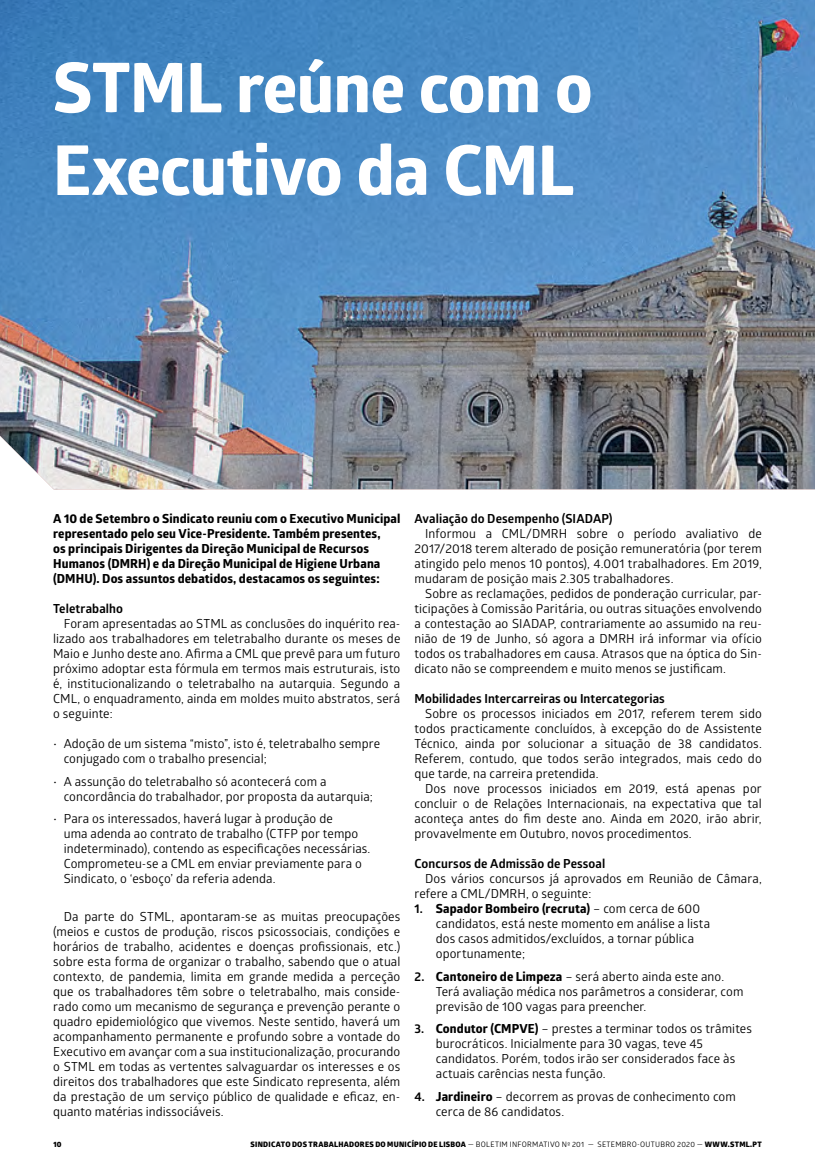
<style>
.page{position:relative;width:815px;height:1170px;background:#fff}
.page>*{position:absolute;margin:0;border:0;box-sizing:border-box;transform-origin:0 0}
.t1{font:800 68.75px/82.6px "Glober";letter-spacing:-.01em;color:#fff}
.t2{font:12.5px/15px "Glober";letter-spacing:.005em;color:#000}
.t3{font:800 12.5px/15px "Glober";letter-spacing:.01em;color:#000}
.t4{font:700 12.5px "Glober";letter-spacing:.01em;color:#000}
.t5{font:800 7.5px "Glober";letter-spacing:.035em;color:#000}
.s1{font-weight:700}
.s2{font-weight:800}
.s3{font-weight:400}
</style>
<div class="page">
<img style="left:0;top:0;width:815px;height:489px">
<h1 class="t1" style="left:53px;top:46px;width:542px">STML reúne com o<br>Executivo da CML</h1>
<p class="t3" style="left:53px;top:511px;width:349px">A 10 de Setembro o Sindicato reuniu com o Executivo Municipal representado pelo seu Vice-Presidente. Também presentes,<br>os principais Dirigentes da Direção Municipal de Recursos Humanos (DMRH) e da Direção Municipal de Higiene Urbana (DMHU). Dos assuntos debatidos, destacamos os seguintes:</p>
<p class="t4" style="left:53px;top:599px;width:71px">Teletrabalho</p>
<p class="t2" style="left:53px;top:615px;width:349px;text-align:justify;text-indent:11px">Foram apresentadas ao STML as conclusões do inquérito rea&shy;lizado aos trabalhadores em teletrabalho durante os meses de Maio e Junho deste ano. Afirma a CML que prevê para um futuro próximo adoptar esta fórmula em termos mais estruturais, isto é, institucionalizando o teletrabalho na autarquia. Segundo a CML, o enquadramento, ainda em moldes muito abstratos, será o seguinte:</p>
<p class="t2" style="left:64px;top:735px;width:318px;text-indent:-11px">• Adoção de um sistema “misto”, isto é, teletrabalho sempre conjugado com o trabalho presencial;</p>
<p class="t2" style="left:64px;top:773px;width:311px;text-indent:-11px">• A assunção do teletrabalho só acontecerá com a concordância do trabalhador, por proposta da autarquia;</p>
<p class="t2" style="left:64px;top:810px;width:308px;text-indent:-11px">• Para os interessados, haverá lugar à produção de<br>uma adenda ao contrato de trabalho (CTFP por tempo indeterminado), contendo as especificações necessárias.<br>Comprometeu-se a CML em enviar previamente para o Sindicato, o ‘esboço’ da referia adenda.</p>
<p class="t2" style="left:53px;top:908px;width:349px;text-align:justify;text-indent:11px">Da parte do STML, apontaram-se as muitas preocupações (meios e custos de produção, riscos psicossociais, condições e horários de trabalho, acidentes e doenças profissionais, etc.) sobre esta forma de organizar o trabalho, sabendo que o atual contexto, de pandemia, limita em grande medida a perceção que os trabalhadores têm sobre o teletrabalho, mais conside&shy;rado como um mecanismo de segurança e prevenção perante o quadro epidemiológico que vivemos. Neste sentido, haverá um acompanhamento permanente e profundo sobre a vontade do Executivo em avançar com a sua institucionalização, procurando o STML em todas as vertentes salvaguardar os interesses e os direitos dos trabalhadores que este Sindicato representa, além da prestação de um serviço público de qualidade e eficaz, en&shy;quanto matérias indissociáveis.</p>
<p class="t4" style="left:415px;top:509px;width:200px">Avaliação do Desempenho (SIADAP)</p>
<p class="t2" style="left:415px;top:525px;width:349px;text-align:justify;text-indent:11px">Informou a CML/DMRH sobre o período avaliativo de 2017/2018 terem alterado de posição remuneratória (por terem atingido pelo menos 10 pontos), 4.001 trabalhadores. Em 2019, mudaram de posição mais 2.305 trabalhadores.</p>
<p class="t2" style="left:415px;top:585px;width:349px;text-align:justify;text-indent:11px">Sobre as reclamações, pedidos de ponderação curricular, par&shy;ticipações à Comissão Paritária, ou outras situações envolvendo a contestação ao SIADAP, contrariamente ao assumido na reu&shy;nião de 19 de Junho, só agora a DMRH irá informar via ofício todos os trabalhadores em causa. Atrasos que na óptica do Sin&shy;dicato não se compreendem e muito menos se justificam.</p>
<p class="t4" style="left:415px;top:689px;width:252px">Mobilidades Intercarreiras ou Intercategorias</p>
<p class="t2" style="left:415px;top:705px;width:349px;text-align:justify;text-indent:11px">Sobre os processos iniciados em 2017, referem terem sido todos practicamente concluídos, à excepção do de Assistente Técnico, ainda por solucionar a situação de 38 candidatos.<br>Referem, contudo, que todos serão integrados, mais cedo do que tarde, na carreira pretendida.</p>
<p class="t2" style="left:415px;top:780px;width:349px;text-align:justify;text-indent:11px">Dos nove processos iniciados em 2019, está apenas por concluir o de Relações Internacionais, na expectativa que tal aconteça antes do fim deste ano. Ainda em 2020, irão abrir, provavelmente em Outubro, novos procedimentos.</p>
<p class="t4" style="left:415px;top:854px;width:192px">Concursos de Admissão de Pessoal</p>
<p class="t2" style="left:415px;top:870px;width:349px;text-indent:11px">Dos vários concursos já aprovados em Reunião de Câmara, refere a CML/DMRH, o seguinte:</p>
<p class="t2" style="left:436px;top:900px;width:276px;text-indent:-21px"><span class="s1">1.</span> <span class="s2">Sapador Bombeiro (recruta)</span> – com cerca de 600 candidatos, está neste momento em análise a lista dos casos admitidos/excluídos, a tornar pública oportunamente;</p>
<p class="t2" style="left:436px;top:968px;width:309px;text-indent:-21px"><span class="s1">2.</span> <span class="s2">Cantoneiro de Limpeza</span> – será aberto ainda este ano.<br>Terá avaliação médica nos parâmetros a considerar, com previsão de 100 vagas para preencher.</p>
<p class="t2" style="left:436px;top:1020px;width:318px;text-indent:-21px"><span class="s1">3.</span> <span class="s2">Condutor (CMPVE)</span> – prestes a terminar todos os trâmites burocráticos. Inicialmente para 30 vagas, teve 45 candidatos. Porém, todos irão ser considerados face às actuais carências nesta função.</p>
<p class="t2" style="left:436px;top:1088px;width:302px;text-indent:-21px"><span class="s1">4.</span> <span class="s2">Jardineiro</span> – decorrem as provas de conhecimento com cerca de 86 candidatos.</p>
<p class="t5" style="left:54px;top:1138px;width:10px">10</p>
<p class="t5" style="left:251px;top:1138px;width:513px">SINDICATO DOS TRABALHADORES DO MUNICÍPIO DE LISBOA <span class="s3">— BOLETIM INFORMATIVO Nº 201 — SETEMBRO-OUTUBRO 2020 —</span> WWW.STML.PT</p>
</div>
